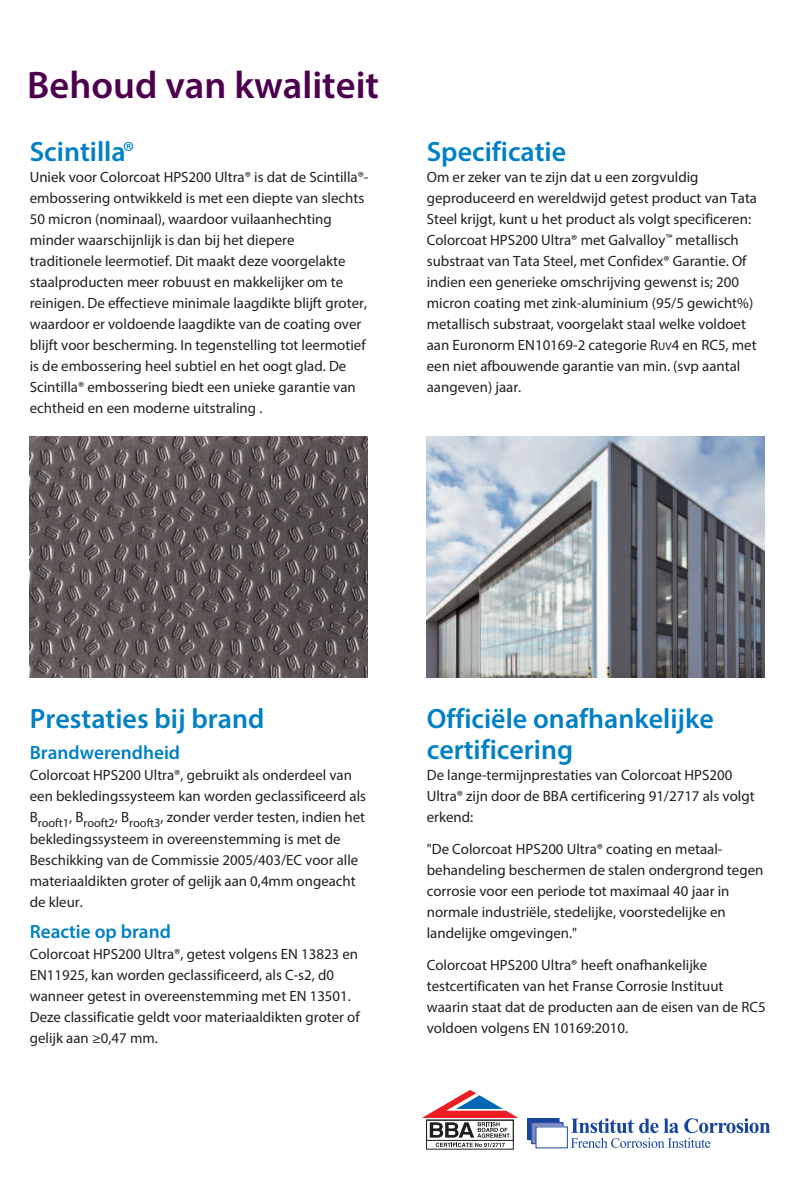
<style>
.page{position:relative;width:794px;height:1191px;background:#fff}
.page>*{position:absolute;margin:0;border:0;box-sizing:border-box;transform-origin:0 0}
.t1{font:600 38.5px "Myriad Pro";color:#4c004e}
.t2{font:600 28px/31.5px "Myriad Pro";color:#0080c5}
.t3{font:600 19.25px "Myriad Pro";color:#0080c5}
.t4{font:14.88px/21px "Myriad Pro";color:#231f20}
.s1{font-weight:400}
.s2{font-size:11.2px}
</style>
<div class="page">
<svg style="left:422px;top:1090px;width:96px;height:57px"></svg>
<div style="left:528px;top:1118px;width:31px;height:21px;background:#18469d"></div>
<div style="left:527px;top:1118px;width:32px;height:22px;border:1px solid #18469d"></div>
<svg style="left:532px;top:1122px;width:31px;height:21px"></svg>
<div style="left:531px;top:1122px;width:32px;height:22px;border:1px solid #18469d"></div>
<svg style="left:571px;top:1118px;width:199px;height:29px"></svg>
<div style="left:536px;top:1126px;width:31px;height:21px;background:#fff"></div>
<img style="left:427px;top:436px;width:337px;height:241px">
<img style="left:30px;top:436px;width:337px;height:241px">
<h1 class="t1" style="left:27px;top:70px;width:353px">Behoud van kwaliteit</h1>
<h2 class="t2" style="left:30px;top:138px;width:106px">Scintilla<span class="s1">®</span></h2>
<p class="t4" style="left:30px;top:167px;width:340px">Uniek voor Colorcoat HPS200 Ultra® is dat de Scintilla®- embossering ontwikkeld is met een diepte van slechts 50 micron (nominaal), waardoor vuilaanhechting minder waarschijnlijk is dan bij het diepere traditionele leermotief. Dit maakt deze voorgelakte staalproducten meer robuust en makkelijker om te reinigen. De effectieve minimale laagdikte blijft groter, waardoor er voldoende laagdikte van de coating over blijft voor bescherming. In tegenstelling tot leermotief is de embossering heel subtiel en het oogt glad. De Scintilla® embossering biedt een unieke garantie van echtheid en een moderne uitstraling .</p>
<h2 class="t2" style="left:427px;top:138px;width:141px">Specificatie</h2>
<p class="t4" style="left:427px;top:167px;width:332px">Om er zeker van te zijn dat u een zorgvuldig geproduceerd en wereldwijd getest product van Tata Steel krijgt, kunt u het product als volgt specificeren:<br>Colorcoat HPS200 Ultra® met Galvalloy<sup>™</sup> metallisch substraat van Tata Steel, met Confidex® Garantie. Of indien een generieke omschrijving gewenst is; 200 micron coating met zink-aluminium (95/5 gewicht%) metallisch substraat, voorgelakt staal welke voldoet aan Euronorm EN10169-2 categorie R<span class="s2">UV</span>4 en RC5, met een niet afbouwende garantie van min. (svp aantal aangeven) jaar.</p>
<h2 class="t2" style="left:30px;top:705px;width:236px">Prestaties bij brand</h2>
<p class="t3" style="left:30px;top:746px;width:152px">Brandwerendheid</p>
<p class="t4" style="left:30px;top:766px;width:338px">Colorcoat HPS200 Ultra®, gebruikt als onderdeel van een bekledingssysteem kan worden geclassificeerd als B<sub>rooft1</sub>, B<sub>rooft2</sub>, B<sub>rooft3</sub>, zonder verder testen, indien het bekledingssysteem in overeenstemming is met de Beschikking van de Commissie 2005/403/EC voor alle materiaaldikten groter of gelijk aan 0,4mm ongeacht de kleur.</p>
<p class="t3" style="left:30px;top:924px;width:143px">Reactie op brand</p>
<p class="t4" style="left:30px;top:944px;width:331px">Colorcoat HPS200 Ultra®, getest volgens EN 13823 en EN11925, kan worden geclassificeerd, als C-s2, d0 wanneer getest in overeenstemming met EN 13501.<br>Deze classificatie geldt voor materiaaldikten groter of gelijk aan ≥0,47 mm.</p>
<h2 class="t2" style="left:427px;top:705px;width:288px">Officiële onafhankelijke certificering</h2>
<p class="t4" style="left:427px;top:766px;width:329px">De lange-termijnprestaties van Colorcoat HPS200<br>Ultra® zijn door de BBA certificering 91/2717 als volgt erkend:</p>
<p class="t4" style="left:427px;top:839px;width:338px">"De Colorcoat HPS200 Ultra® coating en metaal&shy;behandeling beschermen de stalen ondergrond tegen corrosie voor een periode tot maximaal 40 jaar in normale industriële, stedelijke, voorstedelijke en landelijke omgevingen."</p>
<p class="t4" style="left:427px;top:955px;width:340px">Colorcoat HPS200 Ultra® heeft onafhankelijke testcertificaten van het Franse Corrosie Instituut waarin staat dat de producten aan de eisen van de RC5 voldoen volgens EN 10169:2010.</p>
</div>
